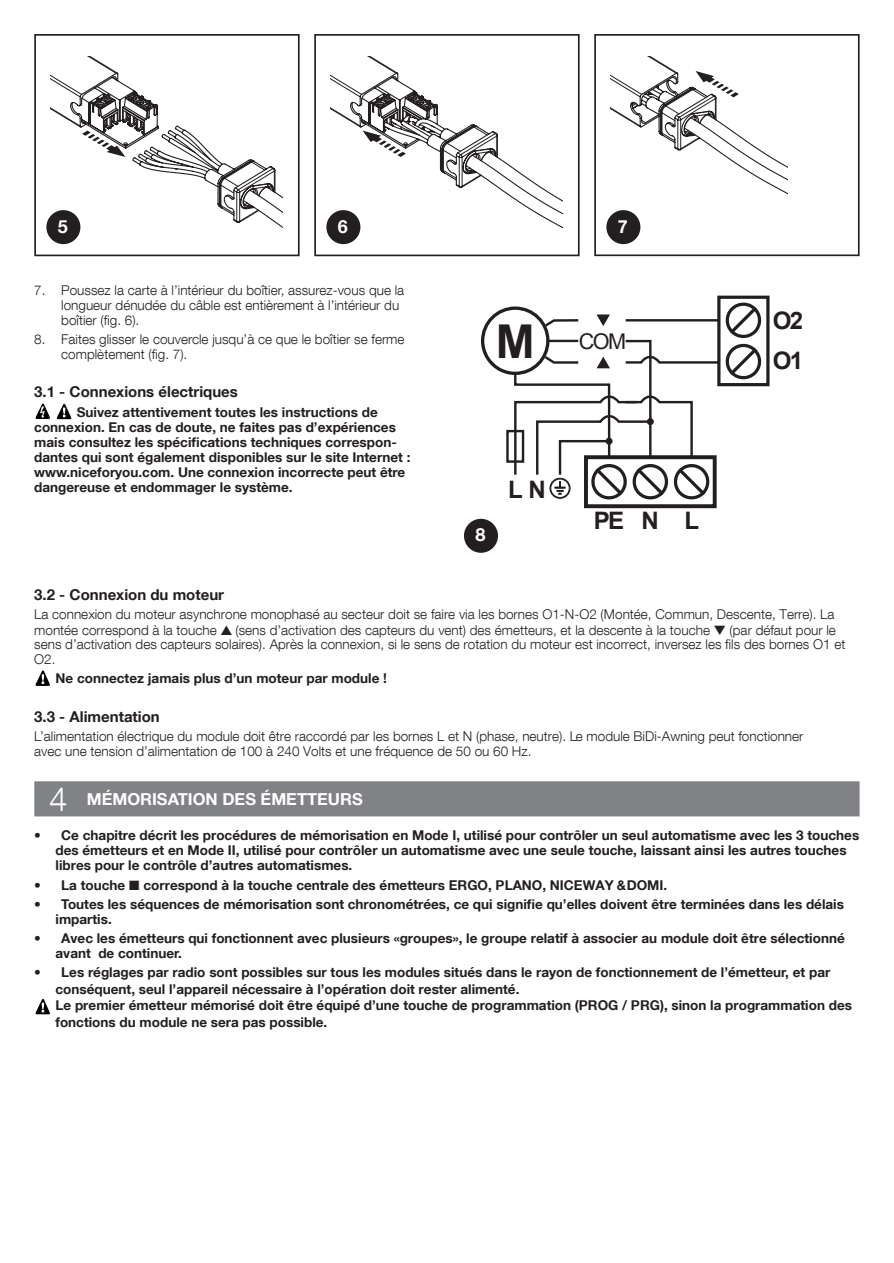
<style>
.page{position:relative;width:894px;height:1263px;background:#fff}
.page>*{position:absolute;margin:0;border:0;box-sizing:border-box;transform-origin:0 0}
.t1{font:700 24.15px/40.8px "Arial";letter-spacing:-.075em;color:#231f20}
.t2{font:21.6px "Arial";color:#231f20}
.t3{font:700 18px "Helvetica Neue LT Com";color:#fff}
.t4{font:700 16.5px "Helvetica Neue LT Com";color:#fff}
.t5{font:700 15px "Helvetica Neue LT Com";color:#231f20}
.t6{font:700 13.5px/15px "Helvetica Neue LT Com";color:#231f20}
.t7{font:300 13.5px/15px "Helvetica Neue LT Com";color:#231f20}
.s1{font-weight:700;font-size:46.65px}
.s2{font-weight:300;font-size:33px}
.s3{font-weight:300}
</style>
<div class="page">
<svg style="left:35px;top:403px;width:37px;height:17px"></svg>
<div style="left:717px;top:296px;width:52px;height:90px;border:3px solid #231f20"></div>
<div style="left:584px;top:455px;width:132px;height:53px;border:4px solid #231f20"></div>
<svg style="left:481px;top:298px;width:280px;height:201px"></svg>
<div style="left:506px;top:430px;width:18px;height:33px;border:2px solid #231f20"></div>
<svg style="left:35px;top:670px;width:15px;height:16px"></svg>
<div style="left:34px;top:781px;width:825px;height:35px;background:#808285"></div>
<svg style="left:35px;top:999px;width:15px;height:16px"></svg>
<div style="left:464px;top:519px;width:34px;height:34px;background:#231f20;border-radius:50%"></div>
<div style="left:34px;top:34px;width:265px;height:222px;border:2px solid #231f20"></div>
<div style="left:314px;top:34px;width:265px;height:222px;border:2px solid #231f20"></div>
<div style="left:594px;top:34px;width:265px;height:222px;border:2px solid #231f20"></div>
<svg style="left:51px;top:56px;width:232px;height:178px"></svg>
<svg style="left:331px;top:56px;width:232px;height:178px"></svg>
<svg style="left:611px;top:56px;width:176px;height:138px"></svg>
<div style="left:46px;top:210px;width:34px;height:34px;background:#231f20;border-radius:50%"></div>
<div style="left:326px;top:210px;width:34px;height:34px;background:#231f20;border-radius:50%"></div>
<div style="left:606px;top:210px;width:34px;height:34px;background:#231f20;border-radius:50%"></div>
<h3 class="t3" style="left:58px;top:220px;width:12px">5</h3>
<h3 class="t3" style="left:338px;top:220px;width:12px">6</h3>
<h3 class="t3" style="left:618px;top:220px;width:12px">7</h3>
<p class="t7" style="left:61px;top:284px;width:344px;text-indent:-27px">7. Poussez la carte à l’intérieur du boîtier, assurez-vous que la longueur dénudée du câble est entièrement à l’intérieur du boîtier (fig. 6).</p>
<p class="t7" style="left:61px;top:333px;width:345px;text-indent:-27px">8. Faites glisser le couvercle jusqu’à ce que le boîtier se ferme complètement (fig. 7).</p>
<p class="t5" style="left:34px;top:387px;width:205px">3.1 - Connexions électriques</p>
<p class="t6" style="left:34px;top:406px;width:378px;text-indent:43px">Suivez attentivement toutes les instructions de connexion. En cas de doute, ne faites pas d’expériences mais consultez les spécifications techniques correspon&shy;dantes qui sont également disponibles sur le site Internet : www.niceforyou.com. Une connexion incorrecte peut être dangereuse et endommager le système.</p>
<h2 class="t2" style="left:496px;top:333px;width:132px"><span class="s1">M</span> COM</h2>
<h3 class="t3" style="left:475px;top:528px;width:12px">8</h3>
<h1 class="t1" style="left:508px;top:471px;width:39px">LN</h1>
<h1 class="t1" style="left:594px;top:503px;width:107px">PEN L</h1>
<h1 class="t1" style="left:772px;top:302px;width:32px">O2<br>O1</h1>
<p class="t5" style="left:34px;top:589px;width:191px">3.2 - Connexion du moteur</p>
<p class="t7" style="left:34px;top:608px;width:803px;line-height:15.6px">La connexion du moteur asynchrone monophasé au secteur doit se faire via les bornes O1-N-O2 (Montée, Commun, Descente, Terre). La montée correspond à la touche ▲ (sens d’activation des capteurs du vent) des émetteurs, et la descente à la touche ▼ (par défaut pour le</p>
<p class="t7" style="left:34px;top:639px;width:812px">sens d’activation des capteurs solaires). Après la connexion, si le sens de rotation du moteur est incorrect, inversez les fils des bornes O1 et<br>O2.</p>
<p class="t6" style="left:56px;top:673px;width:333px">Ne connectez jamais plus d’un moteur par module !</p>
<p class="t5" style="left:34px;top:711px;width:127px">3.3 - Alimentation</p>
<p class="t7" style="left:34px;top:731px;width:770px">L’alimentation électrique du module doit être raccordé par les bornes L et N (phase, neutre). Le module BiDi-Awning peut fonctionner avec une tension d’alimentation de 100 à 240 Volts et une fréquence de 50 ou 60 Hz.</p>
<p class="t4" style="left:49px;top:793px;width:315px"><span class="s2">4</span> MÉMORISATION DES ÉMETTEURS</p>
<p class="t6" style="left:56px;top:830px;width:805px;text-indent:-21px"><span class="s3">•</span> Ce chapitre décrit les procédures de mémorisation en Mode I, utilisé pour contrôler un seul automatisme avec les 3 touches des émetteurs et en Mode II, utilisé pour contrôler un automatisme avec une seule touche, laissant ainsi les autres touches libres pour le contrôle d’autres automatismes.</p>
<p class="t6" style="left:34px;top:879px;width:634px"><span class="s3">•</span> La touche ■ correspond à la touche centrale des émetteurs ERGO, PLANO, NICEWAY &amp;DOMI.</p>
<p class="t6" style="left:56px;top:898px;width:790px;text-indent:-21px"><span class="s3">•</span> Toutes les séquences de mémorisation sont chronométrées, ce qui signifie qu’elles doivent être terminées dans les délais impartis.</p>
<p class="t6" style="left:56px;top:933px;width:790px;text-indent:-21px"><span class="s3">•</span> Avec les émetteurs qui fonctionnent avec plusieurs «groupes», le groupe relatif à associer au module doit être sélectionné avant de continuer.</p>
<p class="t6" style="left:56px;top:966px;width:798px;line-height:16.4px;text-indent:-21px"><span class="s3">•</span> Les réglages par radio sont possibles sur tous les modules situés dans le rayon de fonctionnement de l’émetteur, et par conséquent, seul l’appareil nécessaire à l’opération doit rester alimenté.<br>Le premier émetteur mémorisé doit être équipé d’une touche de programmation (PROG / PRG), sinon la programmation des fonctions du module ne sera pas possible.</p>
</div>
